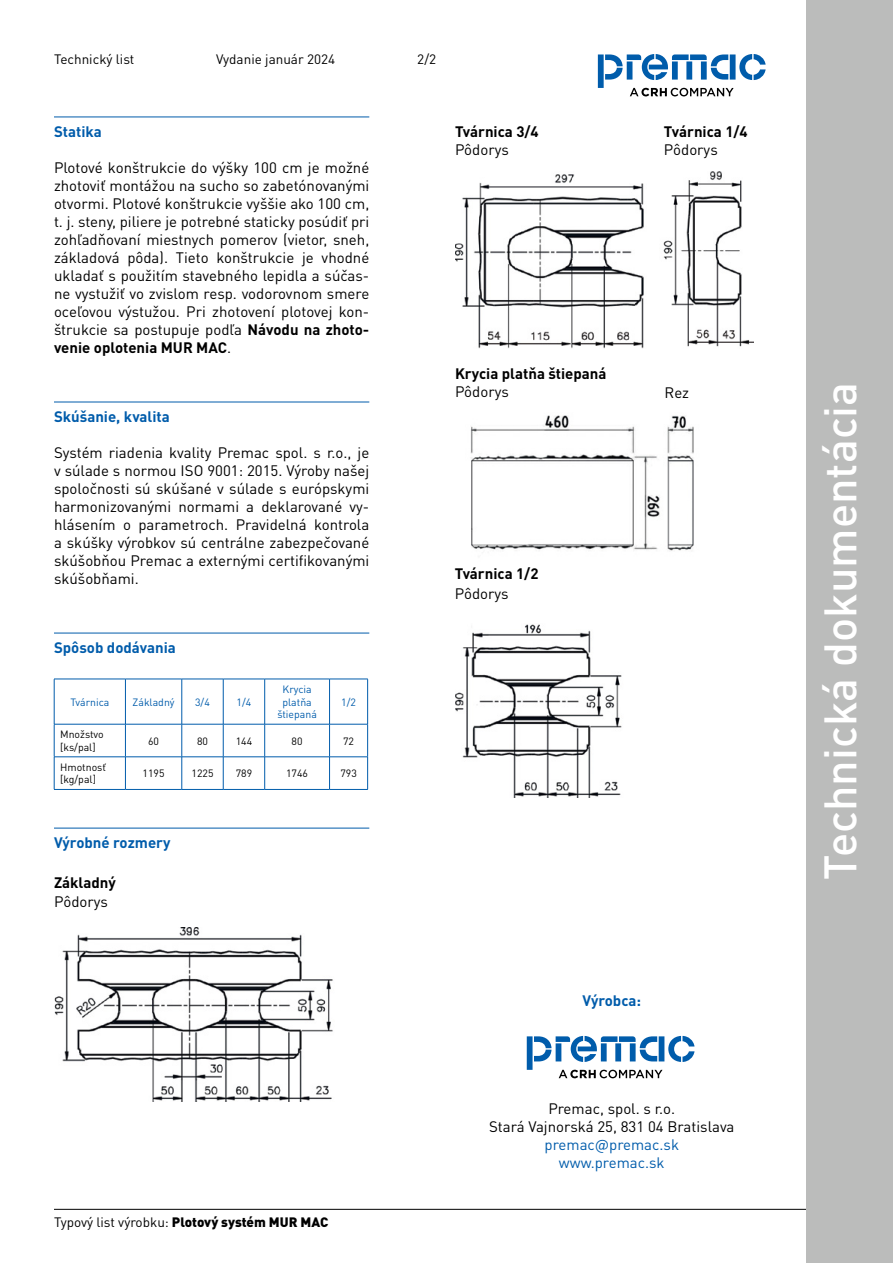
<style>
.page{position:relative;width:893px;height:1263px;background:#fff}
.page>*{position:absolute;margin:0;border:0;box-sizing:border-box;transform-origin:0 0}
.t1{font:500 45px "DIN Pro";color:#fff}
.t2{font:15px/18px "DIN Pro";color:#000;text-align:justify}
.t3{font:700 15px "DIN Pro";color:#000}
.t4{font:700 15px "DIN Pro";color:#005cab}
.t5{font:15px/18px "DIN Pro";color:#005cab;text-align:center}
.t6{font:900 13.5px "DIN Pro";color:#000}
.t7{font:13.5px "DIN Pro";color:#000}
.t8{font:10.5px/12.6px "DIN Pro";color:#000}
.t9{font:10.5px/12.6px "DIN Pro";color:#005cab;text-align:center}
.s1{font-weight:700}
.s2{font-weight:400}
</style>
<div class="page">
<svg style="left:598px;top:54px;width:168px;height:42px"></svg>
<hr style="left:54px;top:1209px;width:785px;height:1px;background:#000">
<div style="left:806px;top:0;width:87px;height:1263px;background:#bbbcbb"></div>
<hr style="left:54px;top:117px;width:315px;height:1px;background:#005cab">
<hr style="left:54px;top:402px;width:315px;height:1px;background:#005cab">
<hr style="left:54px;top:633px;width:315px;height:1px;background:#005cab">
<hr style="left:54px;top:828px;width:315px;height:1px;background:#005cab">
<img style="left:455px;top:624px;width:167px;height:173px">
<hr style="left:54px;top:679px;width:71px;height:1px;background:#005cab">
<hr style="left:54px;top:679px;width:1px;height:45px;background:#005cab">
<hr style="left:125px;top:679px;width:57px;height:1px;background:#005cab">
<hr style="left:125px;top:679px;width:1px;height:45px;background:#005cab">
<hr style="left:182px;top:679px;width:41px;height:1px;background:#005cab">
<hr style="left:182px;top:679px;width:1px;height:45px;background:#005cab">
<hr style="left:223px;top:679px;width:42px;height:1px;background:#005cab">
<hr style="left:223px;top:679px;width:1px;height:45px;background:#005cab">
<hr style="left:265px;top:679px;width:65px;height:1px;background:#005cab">
<hr style="left:264px;top:679px;width:1px;height:45px;background:#005cab">
<hr style="left:330px;top:679px;width:38px;height:1px;background:#005cab">
<hr style="left:329px;top:679px;width:1px;height:45px;background:#005cab">
<hr style="left:367px;top:679px;width:1px;height:45px;background:#005cab">
<hr style="left:54px;top:724px;width:71px;height:1px;background:#005cab">
<hr style="left:54px;top:724px;width:1px;height:33px;background:#005cab">
<hr style="left:125px;top:724px;width:57px;height:1px;background:#005cab">
<hr style="left:125px;top:724px;width:1px;height:33px;background:#005cab">
<hr style="left:182px;top:724px;width:41px;height:1px;background:#005cab">
<hr style="left:182px;top:724px;width:1px;height:33px;background:#005cab">
<hr style="left:223px;top:724px;width:42px;height:1px;background:#005cab">
<hr style="left:223px;top:724px;width:1px;height:33px;background:#005cab">
<hr style="left:265px;top:724px;width:65px;height:1px;background:#005cab">
<hr style="left:264px;top:724px;width:1px;height:33px;background:#005cab">
<hr style="left:330px;top:724px;width:38px;height:1px;background:#005cab">
<hr style="left:329px;top:724px;width:1px;height:33px;background:#005cab">
<hr style="left:367px;top:724px;width:1px;height:33px;background:#005cab">
<hr style="left:54px;top:756px;width:71px;height:1px;background:#005cab">
<hr style="left:54px;top:757px;width:1px;height:32px;background:#005cab">
<hr style="left:125px;top:756px;width:57px;height:1px;background:#005cab">
<hr style="left:125px;top:757px;width:1px;height:32px;background:#005cab">
<hr style="left:182px;top:756px;width:41px;height:1px;background:#005cab">
<hr style="left:182px;top:757px;width:1px;height:32px;background:#005cab">
<hr style="left:223px;top:756px;width:42px;height:1px;background:#005cab">
<hr style="left:223px;top:757px;width:1px;height:32px;background:#005cab">
<hr style="left:265px;top:756px;width:65px;height:1px;background:#005cab">
<hr style="left:264px;top:757px;width:1px;height:32px;background:#005cab">
<hr style="left:330px;top:756px;width:38px;height:1px;background:#005cab">
<hr style="left:329px;top:757px;width:1px;height:32px;background:#005cab">
<hr style="left:367px;top:757px;width:1px;height:32px;background:#005cab">
<hr style="left:54px;top:789px;width:71px;height:1px;background:#005cab">
<hr style="left:125px;top:789px;width:57px;height:1px;background:#005cab">
<hr style="left:182px;top:789px;width:41px;height:1px;background:#005cab">
<hr style="left:223px;top:789px;width:42px;height:1px;background:#005cab">
<hr style="left:265px;top:789px;width:65px;height:1px;background:#005cab">
<hr style="left:330px;top:789px;width:38px;height:1px;background:#005cab">
<svg style="left:527px;top:1036px;width:167px;height:42px"></svg>
<img style="left:455px;top:172px;width:298px;height:176px">
<img style="left:470px;top:415px;width:224px;height:136px">
<img style="left:54px;top:927px;width:279px;height:174px">
<p class="t7" style="left:54px;top:50px;width:82px">Technický list</p>
<p class="t7" style="left:216px;top:50px;width:121px">Vydanie január 2024</p>
<p class="t4" style="left:54px;top:121px;width:49px">Statika</p>
<p class="t2" style="left:54px;top:158px;width:317px">Plotové konštrukcie do výšky 100 cm je možné zhotoviť montážou na sucho so zabetónovanými otvormi. Plotové konštrukcie vyššie ako 100 cm, t. j. steny, piliere je potrebné staticky posúdiť pri zohľadňovaní miestnych pomerov (vietor, sneh, základová pôda). Tieto konštrukcie je vhodné ukladať s použitím stavebného lepidla a súčas&shy;ne vystužiť vo zvislom resp. vodorovnom smere oceľovou výstužou. Pri zhotovení plotovej kon&shy;štrukcie sa postupuje podľa <span class="s1">Návodu na zhoto&shy;venie oplotenia MUR MAC</span>.</p>
<p class="t4" style="left:54px;top:406px;width:117px">Skúšanie, kvalita</p>
<p class="t2" style="left:54px;top:443px;width:317px">Systém riadenia kvality Premac spol. s r.o., je v súlade s normou ISO 9001: 2015. Výroby našej spoločnosti sú skúšané v súlade s európskymi harmonizovanými normami a deklarované vy&shy;hlásením o parametroch. Pravidelná kontrola a skúšky výrobkov sú centrálne zabezpečované skúšobňou Premac a externými certifikovanými skúšobňami.</p>
<p class="t4" style="left:54px;top:637px;width:123px">Spôsob dodávania</p>
<p class="t9" style="left:70px;top:695px;width:40px">Tvárnica</p>
<p class="t9" style="left:133px;top:695px;width:43px">Základný</p>
<p class="t9" style="left:195px;top:695px;width:16px">3/4</p>
<p class="t9" style="left:237px;top:695px;width:16px">1/4</p>
<p class="t9" style="left:277px;top:682px;width:41px">Krycia platňa štiepaná</p>
<p class="t9" style="left:341px;top:695px;width:16px">1/2</p>
<p class="t8" style="left:60px;top:728px;width:45px">Množstvo [ks/pal]</p>
<p class="t8" style="left:148px;top:734px;width:12px">60</p>
<p class="t8" style="left:197px;top:734px;width:12px">80</p>
<p class="t8" style="left:236px;top:734px;width:18px">144</p>
<p class="t8" style="left:292px;top:734px;width:12px">80</p>
<p class="t8" style="left:343px;top:734px;width:12px">72</p>
<p class="t8" style="left:60px;top:760px;width:47px">Hmotnosť [kg/pal]</p>
<p class="t8" style="left:143px;top:767px;width:23px">1195</p>
<p class="t8" style="left:192px;top:767px;width:23px">1225</p>
<p class="t8" style="left:236px;top:767px;width:18px">789</p>
<p class="t8" style="left:286px;top:767px;width:23px">1746</p>
<p class="t8" style="left:340px;top:767px;width:18px">793</p>
<p class="t4" style="left:54px;top:832px;width:118px">Výrobné rozmery</p>
<p class="t3" style="left:54px;top:873px;width:63px">Základný</p>
<p class="t2" style="left:54px;top:892px;width:55px">Pôdorys</p>
<p class="t6" style="left:54px;top:1213px;width:276px"><span class="s2">Typový list výrobku:</span> Plotový systém MUR MAC</p>
<p class="t7" style="left:417px;top:50px;width:20px">2/2</p>
<p class="t3" style="left:455px;top:121px;width:85px">Tvárnica 3/4</p>
<p class="t3" style="left:664px;top:121px;width:85px">Tvárnica 1/4</p>
<p class="t2" style="left:455px;top:140px;width:55px">Pôdorys</p>
<p class="t2" style="left:664px;top:140px;width:55px">Pôdorys</p>
<p class="t3" style="left:455px;top:363px;width:153px">Krycia platňa štiepaná</p>
<p class="t2" style="left:455px;top:382px;width:55px">Pôdorys</p>
<p class="t2" style="left:664px;top:383px;width:26px">Rez</p>
<p class="t3" style="left:455px;top:564px;width:85px">Tvárnica 1/2</p>
<p class="t2" style="left:455px;top:584px;width:55px">Pôdorys</p>
<p class="t4" style="left:582px;top:991px;width:60px">Výrobca:</p>
<p class="t2" style="left:489px;top:1099px;width:247px;text-align:center">Premac, spol. s r.o.<br>Stará Vajnorská 25, 831 04 Bratislava</p>
<p class="t5" style="left:545px;top:1135px;width:136px">premac@premac.sk www.premac.sk</p>
<h1 class="t1" style="left:809px;top:879px;width:499px;rotate:-90deg">Technická dokumentácia</h1>
</div>
